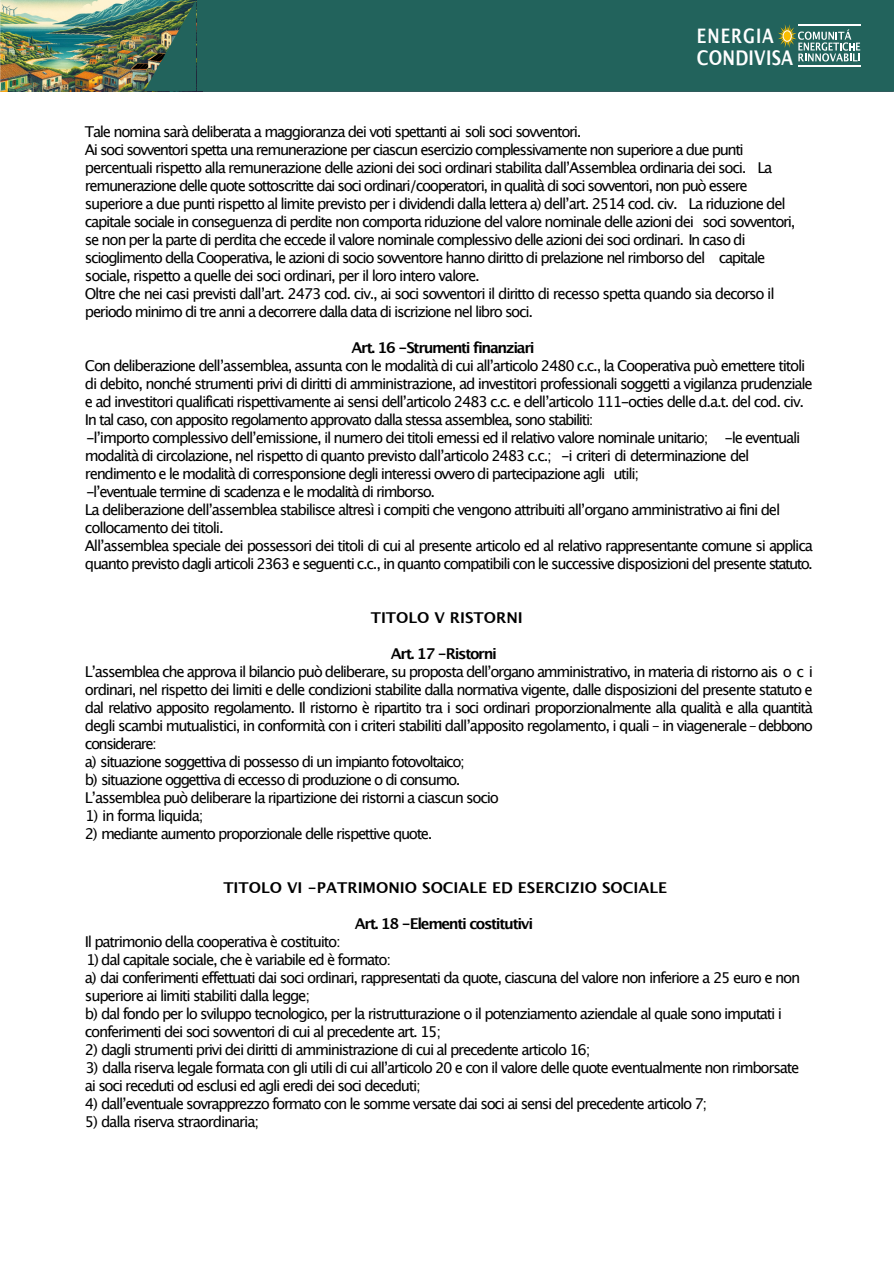
<style>
.page{position:relative;width:894px;height:1263px;background:#fff}
.page>*{position:absolute;margin:0;border:0;box-sizing:border-box;transform-origin:0 0}
.t1{font:700 20.25px "Lucida Grande";letter-spacing:.015em;color:#fff;scale:.81 1}
.t2{font:700 19.95px "Lucida Grande";letter-spacing:.06em;color:#fff;scale:.8 1}
.t3{font:15px/18px "Lucida Grande";letter-spacing:-.085em;color:#000}
.t4{font:700 15px "Lucida Grande";letter-spacing:-.09em;color:#000}
.t5{font:700 15px "Lucida Grande";color:#000}
</style>
<div class="page">
<div style="left:164px;top:0;width:729px;height:91px;background:#22635c"></div>
<svg style="left:778px;top:24px;width:83px;height:38px"></svg>
<hr style="left:798px;top:24px;width:62px;height:2px;background:#fff">
<hr style="left:798px;top:65px;width:62px;height:2px;background:#fff">
<img style="left:0;top:0;width:144px;height:91px">
<img style="left:144px;top:0;width:53px;height:91px">
<h2 class="t2" style="left:704px;top:27px;width:98px">ENERGIA</h2>
<h1 class="t1" style="left:704px;top:49px;width:121px">CONDIVISA</h1>
<p class="t3" style="left:85px;top:124px;width:712px">Tale nomina sarà deliberata a maggioranza dei voti spettanti ai soli soci sovventori.<br>Ai soci sovventori spetta una remunerazione per ciascun esercizio complessivamente non superiore a due punti percentuali rispetto alla remunerazione delle azioni dei soci ordinari stabilita dallʼAssemblea ordinaria dei soci. La remunerazione delle quote sottoscritte dai soci ordinari/cooperatori, in qualità di soci sovventori, non può essere superiore a due punti rispetto al limite previsto per i dividendi dalla lettera a) dellʼart. 2514 cod. civ. La riduzione del capitale sociale in conseguenza di perdite non comporta riduzione del valore nominale delle azioni dei soci sovventori, se non per la parte di perdita che eccede il valore nominale complessivo delle azioni dei soci ordinari. In caso di scioglimento della Cooperativa, le azioni di socio sovventore hanno diritto di prelazione nel rimborso del capitale sociale, rispetto a quelle dei soci ordinari, per il loro intero valore.<br>Oltre che nei casi previsti dallʼart. 2473 cod. civ., ai soci sovventori il diritto di recesso spetta quando sia decorso il periodo minimo di tre anni a decorrere dalla data di iscrizione nel libro soci.</p>
<p class="t4" style="left:352px;top:342px;width:185px">Art. 16 -Strumenti finanziari</p>
<p class="t3" style="left:85px;top:358px;width:730px">Con deliberazione dellʼassemblea, assunta con le modalità di cui allʼarticolo 2480 c.c., la Cooperativa può emettere titoli di debito, nonché strumenti privi di diritti di amministrazione, ad investitori professionali soggetti a vigilanza prudenziale e ad investitori qualificati rispettivamente ai sensi dellʼarticolo 2483 c.c. e dellʼarticolo 111-octies delle d.a.t. del cod. civ.<br>In tal caso, con apposito regolamento approvato dalla stessa assemblea, sono stabiliti:<br>-lʼimporto complessivo dellʼemissione, il numero dei titoli emessi ed il relativo valore nominale unitario; -le eventuali modalità di circolazione, nel rispetto di quanto previsto dallʼarticolo 2483 c.c.; -i criteri di determinazione del rendimento e le modalità di corresponsione degli interessi ovvero di partecipazione agli utili;<br>-lʼeventuale termine di scadenza e le modalità di rimborso.<br>La deliberazione dellʼassemblea stabilisce altresì i compiti che vengono attribuiti allʼorgano amministrativo ai fini del collocamento dei titoli.<br>Allʼassemblea speciale dei possessori dei titoli di cui al presente articolo ed al relativo rappresentante comune si applica quanto previsto dagli articoli 2363 e seguenti c.c., in quanto compatibili con le successive disposizioni del presente statuto.</p>
<p class="t5" style="left:371px;top:612px;width:154px">TITOLO V RISTORNI</p>
<p class="t4" style="left:391px;top:647px;width:108px">Art. 17 -Ristorni</p>
<p class="t3" style="left:85px;top:664px;width:730px">Lʼassemblea che approva il bilancio può deliberare, su proposta dellʼorgano amministrativo, in materia di ristorno ais o c i ordinari, nel rispetto dei limiti e delle condizioni stabilite dalla normativa vigente, dalle disposizioni del presente statuto e dal relativo apposito regolamento. Il ristorno è ripartito tra i soci ordinari proporzionalmente alla qualità e alla quantità degli scambi mutualistici, in conformità con i criteri stabiliti dallʼapposito regolamento, i quali – in viagenerale – debbono considerare:<br>a) situazione soggettiva di possesso di un impianto fotovoltaico;<br>b) situazione oggettiva di eccesso di produzione o di consumo.<br>Lʼassemblea può deliberare la ripartizione dei ristorni a ciascun socio</p>
<p class="t3" style="left:85px;top:808px;width:120px">1) in forma liquida;</p>
<p class="t3" style="left:85px;top:826px;width:349px">2) mediante aumento proporzionale delle rispettive quote.</p>
<p class="t5" style="left:223px;top:881px;width:445px">TITOLO VI -PATRIMONIO SOCIALE ED ESERCIZIO SOCIALE</p>
<p class="t4" style="left:355px;top:917px;width:180px">Art. 18 -Elementi costitutivi</p>
<p class="t3" style="left:85px;top:934px;width:257px">Il patrimonio della cooperativa è costituito:</p>
<p class="t3" style="left:85px;top:952px;width:717px">1) dal capitale sociale, che è variabile ed è formato:<br>a) dai conferimenti effettuati dai soci ordinari, rappresentati da quote, ciascuna del valore non inferiore a 25 euro e non superiore ai limiti stabiliti dalla legge;<br>b) dal fondo per lo sviluppo tecnologico, per la ristrutturazione o il potenziamento aziendale al quale sono imputati i conferimenti dei soci sovventori di cui al precedente art. 15;</p>
<p class="t3" style="left:85px;top:1042px;width:507px">2) dagli strumenti privi dei diritti di amministrazione di cui al precedente articolo 16;</p>
<p class="t3" style="left:85px;top:1060px;width:716px">3) dalla riserva legale formata con gli utili di cui allʼarticolo 20 e con il valore delle quote eventualmente non rimborsate ai soci receduti od esclusi ed agli eredi dei soci deceduti;</p>
<p class="t3" style="left:85px;top:1096px;width:624px">4) dallʼeventuale sovrapprezzo formato con le somme versate dai soci ai sensi del precedente articolo 7;</p>
<p class="t3" style="left:85px;top:1114px;width:176px">5) dalla riserva straordinaria;</p>
</div>
